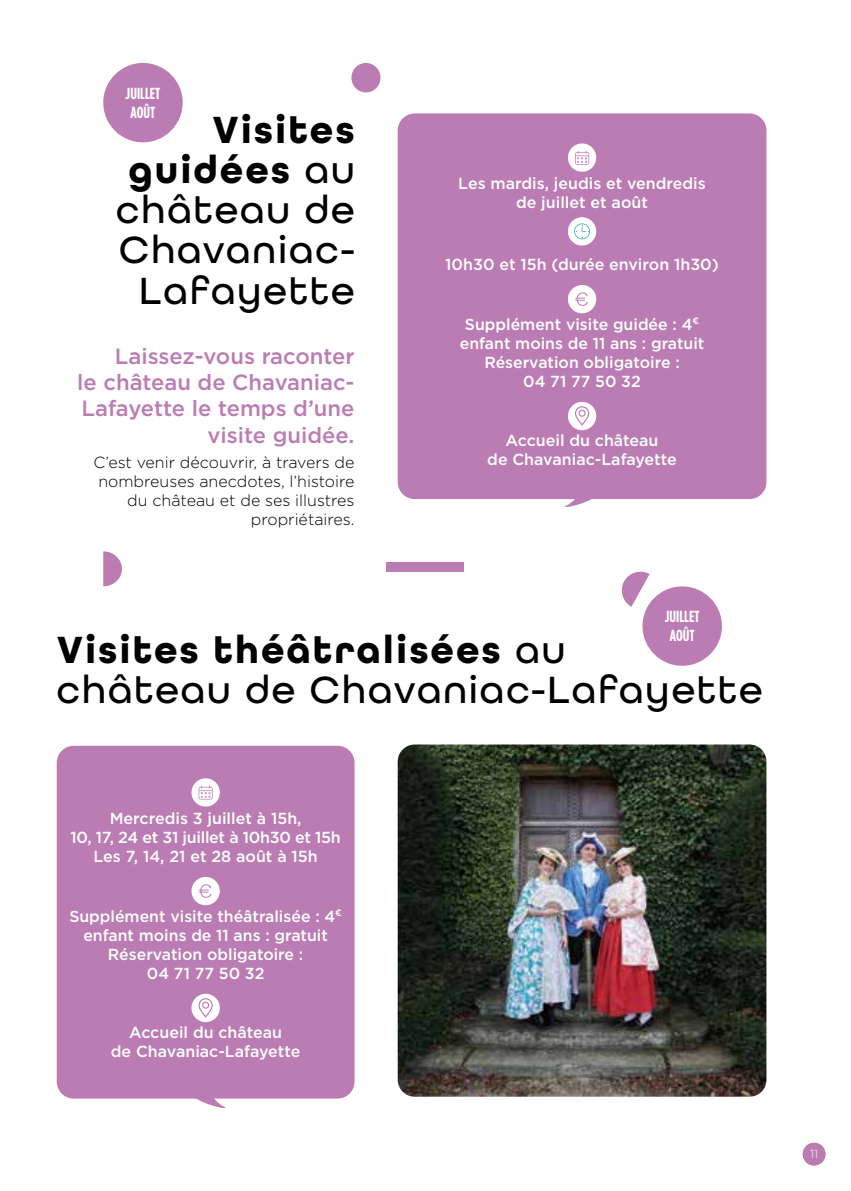
<style>
.page{position:relative;width:851px;height:1191px;background:#fff}
.page>*{position:absolute;margin:0;border:0;box-sizing:border-box;transform-origin:0 0}
.t1{font:500 40px/40px "All Round Gothic";letter-spacing:.05em;color:#000}
.t2{font:500 22px/26.4px "Gotham";color:#bb7cb3;text-align:right}
.t3{font:500 16px/19.2px "Gotham";color:#fff;text-align:center}
.t4{font:300 16px/19.2px "Gotham";color:#000;text-align:right}
.t5{font:700 16px/19.2px "Gotham Condensed";color:#fff;text-align:center}
.t6{font:300 12px "Gotham";color:#fff}
.s1{font-weight:700}
</style>
<div class="page">
<div style="left:57px;top:746px;width:297px;height:352px;background:#bb7cb3;border-radius:17px"></div>
<svg style="left:182px;top:1098px;width:49px;height:10px"></svg>
<svg style="left:621px;top:571px;width:28px;height:36px"></svg>
<div style="left:191px;top:778px;width:29px;height:28px;background:#fff;border-radius:50%"></div>
<svg style="left:198px;top:785px;width:15px;height:14px"></svg>
<div style="left:191px;top:877px;width:29px;height:28px;background:#fff;border-radius:50%"></div>
<svg style="left:199px;top:884px;width:12px;height:13px"></svg>
<div style="left:191px;top:993px;width:29px;height:29px;background:#fff;border-radius:50%"></div>
<svg style="left:198px;top:998px;width:15px;height:19px"></svg>
<div style="left:386px;top:562px;width:78px;height:10px;background:#bb7cb3"></div>
<img style="left:397px;top:744px;width:369px;height:352px">
<div style="left:351px;top:63px;width:29px;height:29px;background:#bb7cb3;border-radius:50%"></div>
<svg style="left:103px;top:551px;width:19px;height:35px"></svg>
<div style="left:397px;top:113px;width:369px;height:386px;background:#bb7cb3;border-radius:17px"></div>
<svg style="left:558px;top:499px;width:50px;height:9px"></svg>
<div style="left:567px;top:143px;width:29px;height:29px;background:#fff;border-radius:50%"></div>
<svg style="left:575px;top:150px;width:14px;height:15px"></svg>
<div style="left:567px;top:217px;width:29px;height:28px;background:#fff;border-radius:50%"></div>
<svg style="left:574px;top:223px;width:16px;height:16px"></svg>
<div style="left:567px;top:285px;width:29px;height:28px;background:#fff;border-radius:50%"></div>
<svg style="left:575px;top:292px;width:12px;height:14px"></svg>
<div style="left:567px;top:402px;width:29px;height:28px;background:#fff;border-radius:50%"></div>
<svg style="left:575px;top:406px;width:14px;height:20px"></svg>
<div style="left:103px;top:63px;width:80px;height:79px;background:#bb7cb3;border-radius:50%"></div>
<div style="left:642px;top:586px;width:79px;height:80px;background:#bb7cb3;border-radius:50%"></div>
<div style="left:802px;top:1142px;width:23px;height:23px;background:#bb7cb3;border-radius:50%"></div>
<p class="t5" style="left:126px;top:83px;width:36px">JUILLET<br>AOÛT</p>
<h1 class="t1" style="left:116px;top:110px;width:240px;text-align:right"><span class="s1">Visites guidées</span> au château de<br>Chavaniac-<br>Lafayette</h1>
<h2 class="t2" style="left:77px;top:342px;width:279px">Laissez-vous raconter<br>le château de Chavaniac-<br>Lafayette le temps d’une visite guidée.</h2>
<p class="t4" style="left:94px;top:452px;width:262px">C’est venir découvrir, à travers de nombreuses anecdotes, l’histoire du château et de ses illustres propriétaires.</p>
<p class="t3" style="left:458px;top:174px;width:249px">Les mardis, jeudis et vendredis de juillet et août</p>
<p class="t3" style="left:445px;top:255px;width:275px">10h30 et 15h (durée environ 1h30)</p>
<p class="t3" style="left:459px;top:314px;width:246px">Supplément visite guidée : 4<sup>€ </sup>enfant moins de 11 ans : gratuit<br>Réservation obligatoire :<br>04 71 77 50 32</p>
<p class="t3" style="left:487px;top:431px;width:191px">Accueil du château<br>de Chavaniac-Lafayette</p>
<p class="t5" style="left:664px;top:606px;width:36px">JUILLET<br>AOÛT</p>
<h1 class="t1" style="left:57px;top:629px;width:707px"><span class="s1">Visites théâtralisées</span> au<br>château de Chavaniac-Lafayette</h1>
<p class="t3" style="left:70px;top:808px;width:272px">Mercredis 3 juillet à 15h,<br>10, 17, 24 et 31 juillet à 10h30 et 15h<br>Les 7, 14, 21 et 28 août à 15h</p>
<p class="t3" style="left:69px;top:906px;width:274px">Supplément visite théâtralisée : 4<sup>€ </sup>enfant moins de 11 ans : gratuit<br>Réservation obligatoire :<br>04 71 77 50 32</p>
<p class="t3" style="left:111px;top:1022px;width:191px">Accueil du château<br>de Chavaniac-Lafayette</p>
<p class="t6" style="left:810px;top:1147px;width:10px">11</p>
</div>
